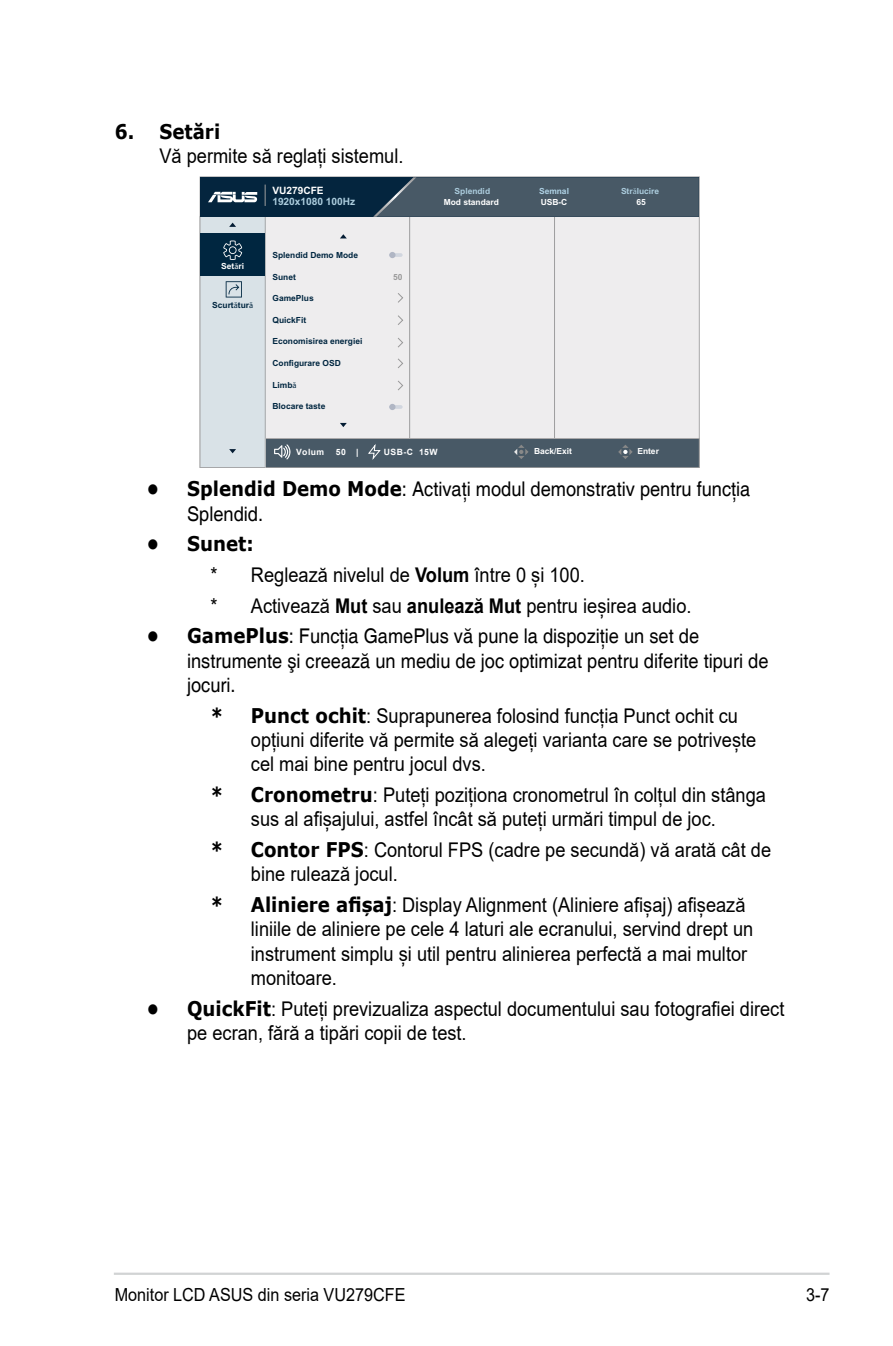
<style>
.page{position:relative;width:893px;height:1346px;background:#fff}
.page>*{position:absolute;margin:0;border:0;box-sizing:border-box;transform-origin:0 0}
.List{font:20.25px/24.3px "Arial";color:#000;scale:.9 1}
.t1{font:20.25px/24.3px "Helvetica";color:#000;scale:.9 1}
.t2{font:700 20.25px "Verdana";color:#000;scale:.9 1}
.t3{font:18px "Arial";color:#000;scale:.9 1}
.t4{font:700 10.12px "Arial";color:#accdde}
.t5{font:700 10.12px "Arial";color:#fff}
.t6{font:700 8.55px "Arial";letter-spacing:.05em;color:#fff}
.t7{font:700 8.33px "Arial";color:#002640}
.t8{font:700 8.33px "Arial";color:#fff}
.t9{font:700 8.33px "Arial";color:#accdde}
.t10{font:700 8.33px/11.2px "Arial";color:#afd2e5}
.t11{font:700 8.33px "Arial";color:#999}
.s1{font-family:"Myriad Pro";font-weight:400}
.s2{color:#fff}
.s3{font-family:"Verdana";font-weight:700}
.s4{font-weight:700}
</style>
<div class="page">
<hr style="left:114px;top:1272px;width:715px;height:3px;background:#d1d3d4">
<svg style="left:200px;top:177px;width:500px;height:291px;background:#bec4c9"></svg>
<p class="t2" style="left:115px;top:117px;width:119px">6. Setări</p>
<p class="List" style="left:159px;top:143px;width:273px">Vă permite să reglați sistemul.</p>
<p class="t5" style="left:272px;top:184px;width:53px">VU279CFE</p>
<p class="t9" style="left:455px;top:186px;width:37px">Splendid</p>
<p class="t8" style="left:221px;top:262px;width:24px">Set<span class="s1">ă</span>ri</p>
<p class="t7" style="left:212px;top:300px;width:42px">Scurt<span class="s1">ă</span>tur<span class="s1">ă</span></p>
<p class="t4" style="left:272px;top:195px;width:84px">1920x1080 100Hz</p>
<p class="t7" style="left:272px;top:250px;width:87px">Splendid Demo Mode</p>
<p class="t7" style="left:272px;top:272px;width:25px">Sunet</p>
<p class="t7" style="left:272px;top:293px;width:43px">GamePlus</p>
<p class="t7" style="left:272px;top:315px;width:35px">QuickFit</p>
<p class="t7" style="left:272px;top:336px;width:91px">Economisirea energiei</p>
<p class="t7" style="left:272px;top:358px;width:70px">Configurare OSD</p>
<p class="t7" style="left:272px;top:380px;width:26px">Limb<span class="s1">ă</span></p>
<p class="t7" style="left:272px;top:401px;width:54px">Blocare taste</p>
<p class="t11" style="left:393px;top:272px;width:11px">50</p>
<p class="t8" style="left:444px;top:197px;width:57px">Mod standard</p>
<p class="t10" style="left:539px;top:185px;width:31px">Semnal<br><span class="s2">USB-C</span></p>
<p class="t9" style="left:621px;top:186px;width:40px">Str<span class="s1">ă</span>lucire</p>
<p class="t8" style="left:636px;top:197px;width:11px">65</p>
<p class="t6" style="left:296px;top:446px;width:30px">Volum</p>
<p class="t6" style="left:336px;top:446px;width:24px">50 |</p>
<p class="t6" style="left:384px;top:446px;width:55px">USB-C 15W</p>
<p class="t8" style="left:637px;top:447px;width:23px">Enter</p>
<p class="t8" style="left:534px;top:447px;width:39px">Back/Exit</p>
<p class="t1" style="left:187px;top:478px;width:627px;text-indent:-40px"><span class="s3">• Splendid Demo Mode</span>: Activaţi modul demonstrativ pentru funcţia<br>Splendid.</p>
<p class="t2" style="left:147px;top:529px;width:121px">• Sunet:</p>
<p class="List" style="left:210px;top:563px;width:418px">* Reglează nivelul de <span class="s4">Volum</span> între 0 și 100.</p>
<p class="List" style="left:210px;top:593px;width:536px">* Activează <span class="s4">Mut</span> sau <span class="s4">anulează Mut</span> pentru ieșirea audio.</p>
<p class="t1" style="left:187px;top:625px;width:648px;text-indent:-40px"><span class="s3">• GamePlus</span>: Funcţia GamePlus vă pune la dispoziţie un set de instrumente şi creează un mediu de joc optimizat pentru diferite tipuri de jocuri.</p>
<p class="List" style="left:251px;top:703px;width:563px;text-indent:-40px"><span class="s3">* Punct ochit</span>: Suprapunerea folosind funcția Punct ochit cu opțiuni diferite vă permite să alegeți varianta care se potrivește cel mai bine pentru jocul dvs.</p>
<p class="List" style="left:210px;top:783px;width:619px;text-align:center"><span class="s3">* Cronometru</span>: Puteți poziționa cronometrul în colțul din stânga sus al afișajului, astfel încât să puteți urmări timpul de joc.</p>
<p class="List" style="left:251px;top:838px;width:579px;text-indent:-40px"><span class="s3">* Contor FPS</span>: Contorul FPS (cadre pe secundă) vă arată cât de bine rulează jocul.</p>
<p class="List" style="left:251px;top:893px;width:560px;text-indent:-40px"><span class="s3">* Aliniere afișaj</span>: Display Alignment (Aliniere afișaj) afișează liniile de aliniere pe cele 4 laturi ale ecranului, servind drept un instrument simplu și util pentru alinierea perfectă a mai multor monitoare.</p>
<p class="List" style="left:187px;top:996px;width:665px;text-indent:-40px"><span class="s3">• QuickFit</span>: Puteți previzualiza aspectul documentului sau fotografiei direct pe ecran, fără a tipări copii de test.</p>
<p class="t3" style="left:115px;top:1282px;width:325px">Monitor LCD ASUS din seria VU279CFE</p>
<p class="t3" style="left:806px;top:1282px;width:28px">3-7</p>
</div>
